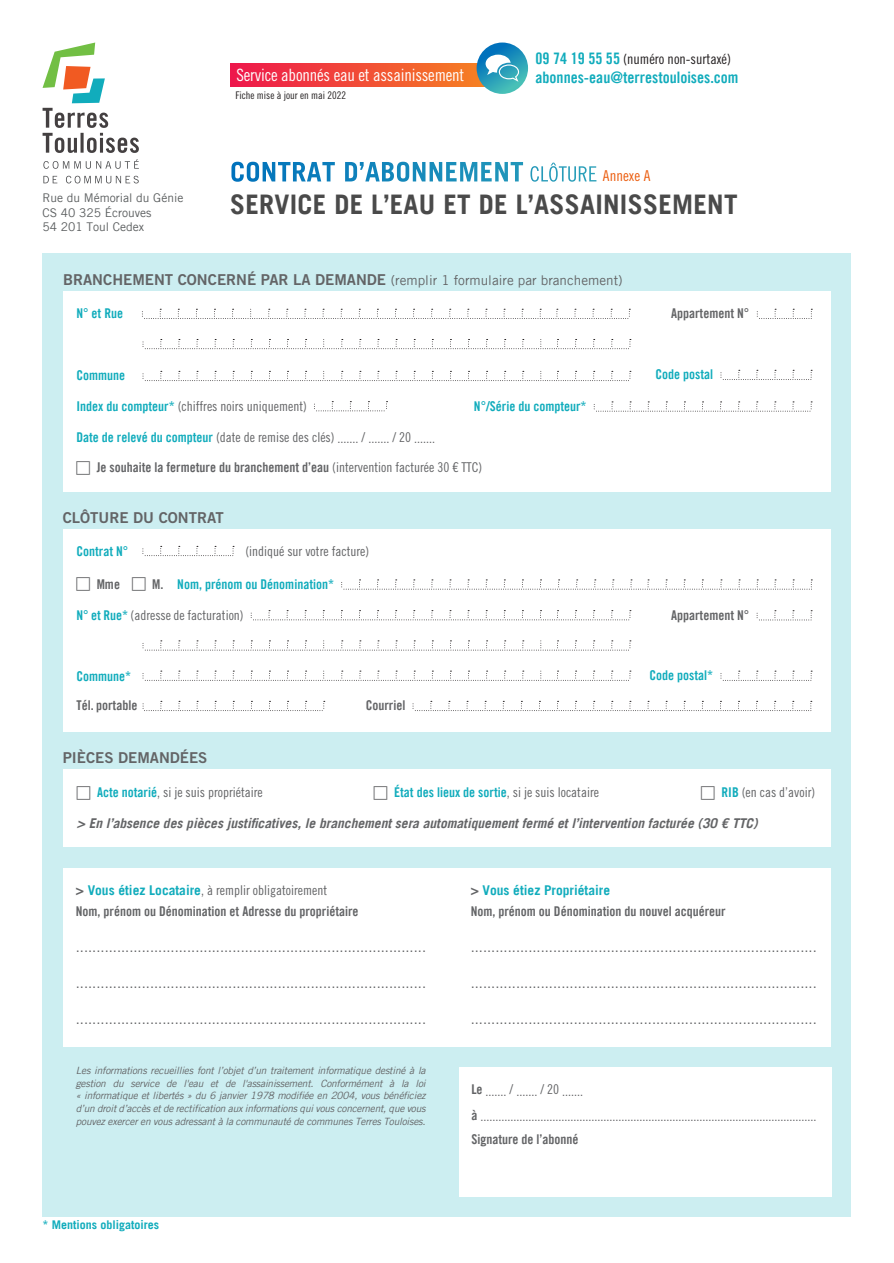
<style>
.page{position:relative;width:894px;height:1263px;background:#fff}
.page>*{position:absolute;margin:0;border:0;box-sizing:border-box;transform-origin:0 0}
.t1{font:700 27px "Trade Gothic LT Std";letter-spacing:.01em;color:#4a4a4a}
.t2{font:16.95px "Trade Gothic LT Std Cn 18";letter-spacing:-.01em;color:#fff}
.t3{font:15.9px "Trade Gothic LT Std Bd Cn 20";color:#11acbc}
.t4{font:15px "Trade Gothic LT Std Bd 2";color:#636466}
.t5{font:15px "Trade Gothic LT Std Cn 18";letter-spacing:.01em;color:#eb5c0d}
.t6{font:14.25px "Trade Gothic LT Std Cn 18";color:#231f20}
.t7{font:13.5px "Trade Gothic LT Std";color:#636466}
.t8{font:13.5px/25.5px "Trade Gothic LT Std Cn 18";color:#636466}
.t9{font:13.5px "Trade Gothic LT Std Bd Cn 20";color:#636466}
.t10{font:13.5px "Trade Gothic LT Std Bd Cn 20";color:#11acbc}
.t11{font:italic 700 13.5px "Trade Gothic LT Std";color:#636466}
.t12{font:700 13.5px "Trade Gothic LT Std";color:#11acbc}
.t13{font:12px/14.4px "Trade Gothic LT Std";color:#5b5e5f}
.t14{font:700 12px "Trade Gothic LT Std";color:#11acbc}
.t15{font:10.5px "Trade Gothic LT Std Cn 18";color:#231f20}
.t16{font:italic 10.05px/12.6px "Trade Gothic LT Std";letter-spacing:-.02em;color:#636466;text-align:justify}
.s1{font-family:"Trade Gothic LT Std Bd Cn 20";font-size:15.9px;color:#11acbc}
.s2{font-family:"Trade Gothic LT Std Bd 2";font-size:15px}
.s3{font-family:"Trade Gothic LT Std Bd Cn 20";color:#11acbc}
.s4{font-family:"Trade Gothic LT Std Cn 18"}
.s5{color:#636466}
.s6{font-family:"Trade Gothic LT Std Cn 18";color:#636466}
.s7{font-family:"Trade Gothic LT Std";font-weight:700}
.s8{font-family:"Trade Gothic LT Std";font-weight:700;color:#11acbc}
.s9{font-family:"Trade Gothic LT Std Bd Cn 20"}
</style>
<div class="page">
<svg style="left:43px;top:159px;width:96px;height:10px"></svg>
<svg style="left:43px;top:176px;width:14px;height:7px"></svg>
<svg style="left:66px;top:176px;width:73px;height:7px"></svg>
<svg style="left:43px;top:43px;width:96px;height:110px"></svg>
<svg style="left:231px;top:162px;width:104px;height:20px"></svg>
<svg style="left:345px;top:162px;width:178px;height:20px"></svg>
<svg style="left:530px;top:163px;width:66px;height:19px"></svg>
<div style="left:231px;top:64px;width:274px;height:22px;background:linear-gradient(to right,#ed174c,#f6891f)"></div>
<svg style="left:476px;top:43px;width:52px;height:51px"></svg>
<svg style="left:485px;top:55px;width:34px;height:27px"></svg>
<div style="left:43px;top:254px;width:807px;height:963px;background:#cceef1"></div>
<div style="left:63px;top:291px;width:767px;height:200px;background:#fff"></div>
<div style="left:63px;top:769px;width:767px;height:78px;background:#fff"></div>
<div style="left:63px;top:529px;width:767px;height:203px;background:#fff"></div>
<svg style="left:251px;top:610px;width:379px;height:10px"></svg>
<div style="left:63px;top:868px;width:767px;height:178px;background:#fff"></div>
<div style="left:458px;top:1067px;width:373px;height:129px;background:#fff"></div>
<svg style="left:142px;top:309px;width:488px;height:10px"></svg>
<svg style="left:143px;top:339px;width:487px;height:10px"></svg>
<svg style="left:143px;top:640px;width:487px;height:11px"></svg>
<svg style="left:412px;top:701px;width:399px;height:10px"></svg>
<svg style="left:143px;top:701px;width:182px;height:10px"></svg>
<svg style="left:143px;top:371px;width:487px;height:10px"></svg>
<svg style="left:593px;top:402px;width:218px;height:10px"></svg>
<svg style="left:314px;top:401px;width:73px;height:10px"></svg>
<svg style="left:720px;top:370px;width:91px;height:10px"></svg>
<svg style="left:142px;top:546px;width:92px;height:10px"></svg>
<svg style="left:143px;top:671px;width:487px;height:10px"></svg>
<svg style="left:756px;top:309px;width:56px;height:10px"></svg>
<svg style="left:720px;top:671px;width:91px;height:10px"></svg>
<svg style="left:756px;top:610px;width:55px;height:11px"></svg>
<svg style="left:341px;top:580px;width:471px;height:10px"></svg>
<p class="t13" style="left:43px;top:192px;width:142px">Rue du Mémorial du Génie<br>CS 40 325 Écrouves<br>54 201 Toul Cedex</p>
<p class="t2" style="left:236px;top:69px;width:229px">Service abonnés eau et assainissement</p>
<p class="t15" style="left:235px;top:91px;width:112px">Fiche mise à jour en mai 2022</p>
<p class="t6" style="left:535px;top:54px;width:197px"><span class="s1">09 74 19 55 55</span> (numéro non-surtaxé)</p>
<p class="t3" style="left:535px;top:72px;width:204px">abonnes-eau@terrestouloises.com</p>
<p class="t5" style="left:602px;top:171px;width:49px">Annexe A</p>
<h1 class="t1" style="left:230px;top:194px;width:508px">SERVICE DE L’EAU ET DE L’ASSAINISSEMENT</h1>
<p class="t7" style="left:63px;top:275px;width:561px"><span class="s2">BRANCHEMENT CONCERNÉ PAR LA DEMANDE</span> (remplir 1 formulaire par branchement)</p>
<p class="t10" style="left:76px;top:308px;width:48px">N° et Rue</p>
<p class="t9" style="left:670px;top:308px;width:80px">Appartement N°</p>
<p class="t10" style="left:76px;top:370px;width:50px">Commune</p>
<p class="t10" style="left:655px;top:369px;width:59px">Code postal</p>
<p class="t8" style="left:76px;top:395px;width:232px"><span class="s3">Index du compteur*</span> (chiffres noirs uniquement)</p>
<p class="t10" style="left:474px;top:401px;width:114px">N°/Série du compteur*</p>
<p class="t8" style="left:76px;top:426px;width:360px"><span class="s3">Date de relevé du compteur</span> (date de remise des clés) ....... / ....... / 20 .......</p>
<p class="t9" style="left:97px;top:463px;width:387px">Je souhaite la fermeture du branchement d’eau <span class="s4">(intervention facturée 30 € TTC)</span></p>
<p class="t4" style="left:63px;top:512px;width:162px">CLÔTURE DU CONTRAT</p>
<p class="t10" style="left:76px;top:546px;width:53px">Contrat N°</p>
<p class="t8" style="left:245px;top:540px;width:125px">(indiqué sur votre facture)</p>
<p class="t9" style="left:97px;top:579px;width:25px">Mme</p>
<p class="t10" style="left:152px;top:579px;width:183px"><span class="s5">M.</span> Nom, prénom ou Dénomination*</p>
<p class="t8" style="left:76px;top:604px;width:169px"><span class="s3">N° et Rue*</span> (adresse de facturation)</p>
<p class="t10" style="left:76px;top:671px;width:56px">Commune*</p>
<p class="t9" style="left:76px;top:701px;width:62px">Tél. portable</p>
<p class="t9" style="left:365px;top:701px;width:41px">Courriel</p>
<p class="t4" style="left:63px;top:752px;width:146px">PIÈCES DEMANDÉES</p>
<p class="t9" style="left:670px;top:610px;width:80px">Appartement N°</p>
<p class="t10" style="left:649px;top:670px;width:65px">Code postal*</p>
<p class="t8" style="left:97px;top:782px;width:167px"><span class="s3">Acte notarié</span>, si je suis propriétaire</p>
<p class="t10" style="left:394px;top:788px;width:206px">État des lieux de sortie<span class="s6">, si je suis locataire</span></p>
<p class="t8" style="left:721px;top:782px;width:95px"><span class="s3">RIB</span> (en cas d’avoir)</p>
<p class="t11" style="left:77px;top:818px;width:682px">&gt; En l’absence des pièces justificatives, le branchement sera automatiquement fermé et l’intervention facturée (30 € TTC)</p>
<p class="t8" style="left:76px;top:879px;width:253px"><span class="s7">&gt;</span> <span class="s8">Vous étiez Locataire</span>, à remplir obligatoirement</p>
<p class="t9" style="left:76px;top:906px;width:284px">Nom, prénom ou Dénomination et Adresse du propriétaire</p>
<p class="t7" style="left:76px;top:942px;width:351px">.....................................................................................</p>
<p class="t7" style="left:76px;top:978px;width:351px">.....................................................................................</p>
<p class="t7" style="left:76px;top:1014px;width:351px">.....................................................................................</p>
<p class="t16" style="left:76px;top:1065px;width:351px">Les informations recueillies font l’objet d’un traitement informatique destiné à la gestion du service de l'eau et de l'assainissement. Conformément à la loi « informatique et libertés » du 6 janvier 1978 modifiée en 2004, vous bénéficiez d’un droit d’accès et de rectification aux informations qui vous concernent, que vous pouvez exercer en vous adressant à la communauté de communes Terres Touloises.</p>
<p class="t14" style="left:42px;top:1220px;width:118px">* Mentions obligatoires</p>
<p class="t12" style="left:470px;top:885px;width:141px"><span class="s5">&gt;</span> Vous étiez Propriétaire</p>
<p class="t9" style="left:470px;top:906px;width:256px">Nom, prénom ou Dénomination du nouvel acquéreur</p>
<p class="t7" style="left:470px;top:942px;width:347px">....................................................................................</p>
<p class="t7" style="left:470px;top:978px;width:347px">....................................................................................</p>
<p class="t7" style="left:470px;top:1014px;width:347px">....................................................................................</p>
<p class="t8" style="left:471px;top:1080px;width:346px"><span class="s9">Le</span> ....... / ....... / 20 .......<br><span class="s9">à</span> ................................................................................................................</p>
<p class="t9" style="left:471px;top:1134px;width:109px">Signature de l’abonné</p>
</div>
